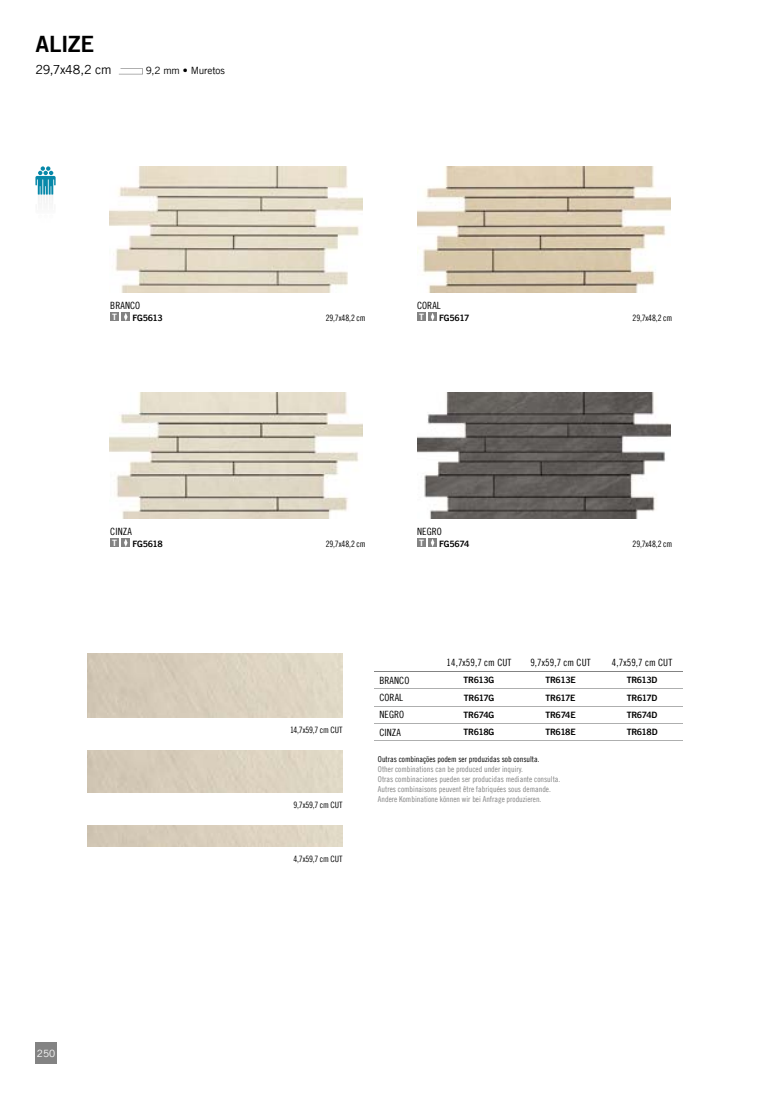
<style>
.page{position:relative;width:780px;height:1099px;background:#fff}
.page>*{position:absolute;margin:0;border:0;box-sizing:border-box;transform-origin:0 0}
.t1{font:22.5px "Trade Gothic LT Bold Two";letter-spacing:-.015em;color:#000}
.t2{font:12.5px "Trade Gothic LT";letter-spacing:-.03em;color:#000}
.t3{font:10px "Trade Gothic LT Cond Eighteen";letter-spacing:.01em;color:#000}
.t4{font:10px "Trade Gothic LT";letter-spacing:-.015em;color:#000}
.t5{font:10px "Trade Gothic LT";color:#fff}
.t6{font:8.75px "Trade Gothic LT Bold Two";letter-spacing:-.04em;color:#000}
.t7{font:8.75px "Trade Gothic LT Cond Eighteen";letter-spacing:-.015em;color:#000}
.t8{font:8.75px "Trade Gothic LT Bold Two";color:#fff}
.t9{font:8.12px/10px "Trade Gothic LT Cond Eighteen";color:#838383}
.t10{font:8.12px "Trade Gothic LT Cond Eighteen";color:#000}
</style>
<div class="page">
<div style="left:35px;top:1042px;width:22px;height:21px;background:#838383"></div>
<svg style="left:119px;top:69px;width:24px;height:5px"></svg>
<svg style="left:35px;top:166px;width:21px;height:29px"></svg>
<img style="left:38px;top:195px;width:15px;height:6px">
<img style="left:110px;top:166px;width:253px;height:127px">
<div style="left:110px;top:312px;width:9px;height:9px;background:#838383"></div>
<div style="left:121px;top:312px;width:9px;height:9px;background:#838383"></div>
<svg style="left:124px;top:313px;width:3px;height:8px"></svg>
<img style="left:417px;top:166px;width:253px;height:127px">
<div style="left:417px;top:312px;width:9px;height:9px;background:#838383"></div>
<div style="left:428px;top:312px;width:9px;height:9px;background:#838383"></div>
<svg style="left:431px;top:313px;width:3px;height:8px"></svg>
<img style="left:110px;top:392px;width:253px;height:126px">
<div style="left:110px;top:538px;width:9px;height:9px;background:#838383"></div>
<div style="left:121px;top:538px;width:9px;height:9px;background:#838383"></div>
<svg style="left:124px;top:539px;width:3px;height:8px"></svg>
<img style="left:417px;top:392px;width:253px;height:126px">
<div style="left:417px;top:538px;width:9px;height:9px;background:#838383"></div>
<div style="left:428px;top:538px;width:9px;height:9px;background:#838383"></div>
<svg style="left:431px;top:539px;width:3px;height:8px"></svg>
<hr style="left:374px;top:688px;width:64px;height:1px;background:#aeafaf">
<hr style="left:438px;top:688px;width:81px;height:1px;background:#aeafaf">
<hr style="left:519px;top:688px;width:82px;height:1px;background:#aeafaf">
<hr style="left:601px;top:688px;width:81px;height:1px;background:#aeafaf">
<hr style="left:374px;top:705px;width:64px;height:1px;background:#aeafaf">
<hr style="left:438px;top:705px;width:81px;height:1px;background:#aeafaf">
<hr style="left:519px;top:705px;width:82px;height:1px;background:#aeafaf">
<hr style="left:601px;top:705px;width:81px;height:1px;background:#aeafaf">
<hr style="left:374px;top:723px;width:64px;height:1px;background:#aeafaf">
<hr style="left:374px;top:740px;width:64px;height:1px;background:#aeafaf">
<hr style="left:438px;top:723px;width:81px;height:1px;background:#aeafaf">
<hr style="left:519px;top:723px;width:82px;height:1px;background:#aeafaf">
<hr style="left:601px;top:723px;width:81px;height:1px;background:#aeafaf">
<hr style="left:438px;top:740px;width:81px;height:1px;background:#aeafaf">
<hr style="left:519px;top:740px;width:82px;height:1px;background:#aeafaf">
<hr style="left:601px;top:740px;width:81px;height:1px;background:#aeafaf">
<hr style="left:374px;top:671px;width:64px;height:1px;background:#838383">
<hr style="left:438px;top:671px;width:81px;height:1px;background:#838383">
<hr style="left:519px;top:671px;width:82px;height:1px;background:#838383">
<hr style="left:601px;top:671px;width:81px;height:1px;background:#838383">
<h1 class="t1" style="left:35px;top:30px;width:60px">ALIZE</h1>
<h2 class="t2" style="left:35px;top:62px;width:78px">29,7x48,2 cm</h2>
<p class="t4" style="left:146px;top:65px;width:81px">9,2 mm • Muretos</p>
<p class="t3" style="left:110px;top:299px;width:31px">BRANCO</p>
<p class="t8" style="left:112px;top:311px;width:6px">T</p>
<p class="t6" style="left:132px;top:313px;width:32px">FG5613</p>
<p class="t7" style="left:326px;top:313px;width:41px">29,7x48,2 cm</p>
<p class="t3" style="left:417px;top:299px;width:25px">CORAL</p>
<p class="t8" style="left:419px;top:311px;width:6px">T</p>
<p class="t6" style="left:439px;top:313px;width:32px">FG5617</p>
<p class="t7" style="left:632px;top:313px;width:41px">29,7x48,2 cm</p>
<p class="t3" style="left:110px;top:525px;width:23px">CINZA</p>
<p class="t8" style="left:112px;top:537px;width:6px">T</p>
<p class="t6" style="left:132px;top:538px;width:32px">FG5618</p>
<p class="t7" style="left:326px;top:539px;width:41px">29,7x48,2 cm</p>
<p class="t3" style="left:417px;top:525px;width:26px">NEGRO</p>
<p class="t8" style="left:419px;top:537px;width:6px">T</p>
<p class="t6" style="left:439px;top:538px;width:32px">FG5674</p>
<p class="t7" style="left:632px;top:539px;width:41px">29,7x48,2 cm</p>
<p class="t7" style="left:290px;top:724px;width:54px">14,7x59,7 cm CUT</p>
<p class="t7" style="left:293px;top:799px;width:50px">9,7x59,7 cm CUT</p>
<p class="t7" style="left:293px;top:853px;width:50px">4,7x59,7 cm CUT</p>
<p class="t3" style="left:446px;top:656px;width:66px">14,7x59,7 cm CUT</p>
<p class="t3" style="left:530px;top:656px;width:62px">9,7x59,7 cm CUT</p>
<p class="t3" style="left:612px;top:656px;width:62px">4,7x59,7 cm CUT</p>
<p class="t3" style="left:379px;top:674px;width:31px">BRANCO</p>
<p class="t6" style="left:463px;top:675px;width:32px">TR613G</p>
<p class="t6" style="left:545px;top:675px;width:32px">TR613E</p>
<p class="t6" style="left:626px;top:675px;width:32px">TR613D</p>
<p class="t3" style="left:379px;top:691px;width:25px">CORAL</p>
<p class="t6" style="left:464px;top:692px;width:32px">TR617G</p>
<p class="t6" style="left:545px;top:692px;width:31px">TR617E</p>
<p class="t6" style="left:627px;top:692px;width:32px">TR617D</p>
<p class="t3" style="left:379px;top:708px;width:26px">NEGRO</p>
<p class="t6" style="left:463px;top:709px;width:32px">TR674G</p>
<p class="t6" style="left:545px;top:709px;width:32px">TR674E</p>
<p class="t6" style="left:626px;top:709px;width:32px">TR674D</p>
<p class="t3" style="left:379px;top:726px;width:23px">CINZA</p>
<p class="t6" style="left:463px;top:726px;width:32px">TR618G</p>
<p class="t6" style="left:545px;top:726px;width:32px">TR618E</p>
<p class="t6" style="left:626px;top:726px;width:32px">TR618D</p>
<p class="t10" style="left:378px;top:754px;width:163px">Outras combinações podem ser produzidas sob consulta.</p>
<p class="t9" style="left:378px;top:764px;width:184px">Other combinations can be produced under inquiry.<br>Otras combinaciones pueden ser producidas mediante consulta.<br>Autres combinaisons peuvent être fabriquées sous demande.<br>Andere Kombinatione können wir bei Anfrage produzieren.</p>
<p class="t5" style="left:37px;top:1046px;width:20px">250</p>
</div>
